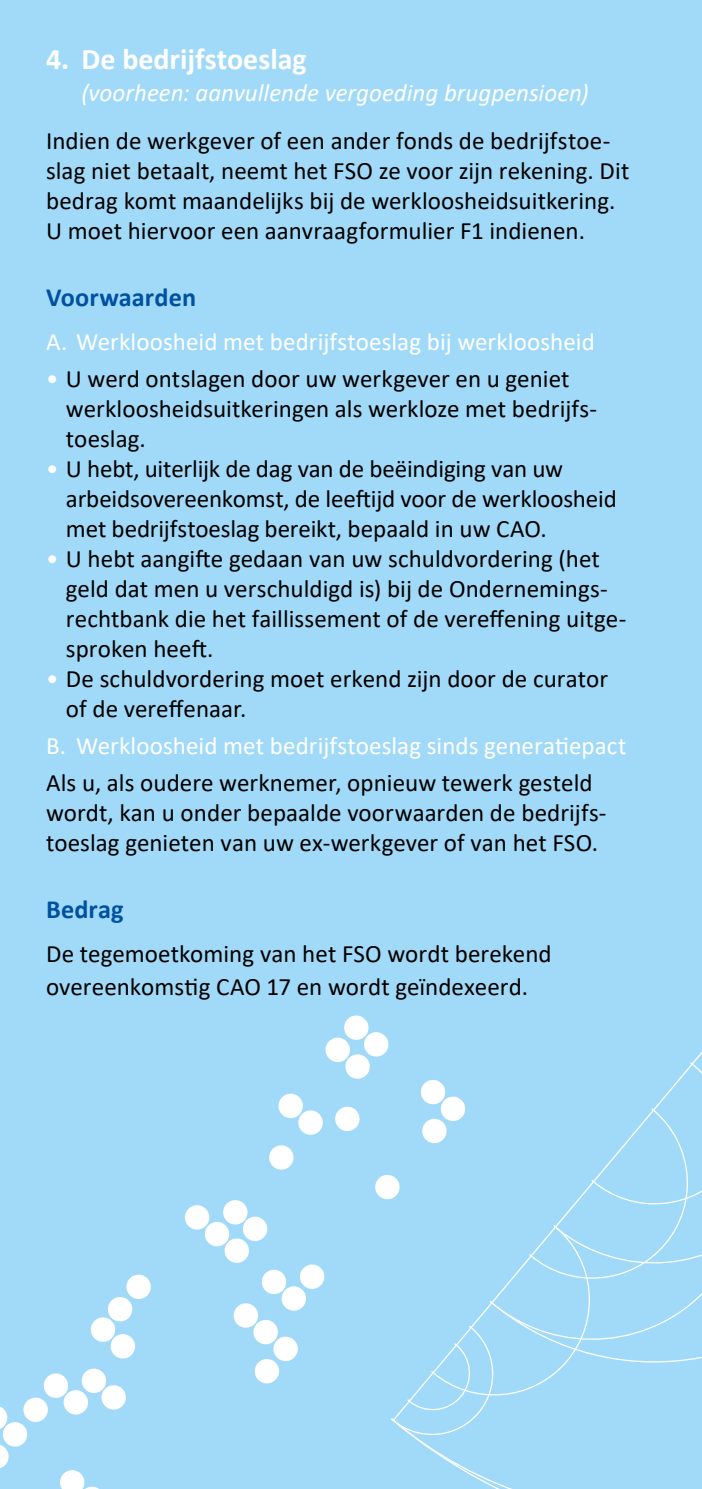
<style>
.page{position:relative;width:702px;height:1489px;background:#fff}
.page>*{position:absolute;margin:0;border:0;box-sizing:border-box;transform-origin:0 0}
.t1{font:700 30px "Calibri";color:#fff}
.t2{font:700 26.25px "Calibri";letter-spacing:.005em;color:#0051a0}
.t3{font:25px/30px "Calibri";color:#000}
.t4{font:25px "Calibri";letter-spacing:.005em;color:#fff}
.t5{font:italic 25px "Calibri";color:#fff}
.s1{color:#fff}
</style>
<div class="page">
<div style="left:0;top:0;width:702px;height:1488px;background:#a1daf8"></div>
<svg style="left:391px;top:1406px;width:118px;height:82px"></svg>
<svg style="left:601px;top:1051px;width:101px;height:312px"></svg>
<svg style="left:404px;top:1289px;width:197px;height:117px"></svg>
<svg style="left:503px;top:1076px;width:195px;height:213px"></svg>
<svg style="left:0;top:1368px;width:126px;height:120px"></svg>
<svg style="left:269px;top:1145px;width:25px;height:25px"></svg>
<svg style="left:375px;top:1174px;width:25px;height:26px"></svg>
<svg style="left:335px;top:1106px;width:25px;height:25px"></svg>
<svg style="left:278px;top:1093px;width:45px;height:42px"></svg>
<svg style="left:421px;top:1080px;width:45px;height:64px"></svg>
<svg style="left:325px;top:1015px;width:64px;height:64px"></svg>
<svg style="left:90px;top:1274px;width:61px;height:85px"></svg>
<svg style="left:185px;top:1200px;width:140px;height:184px"></svg>
<p class="t1" style="left:46px;top:37px;width:262px">4. De bedrijfstoeslag</p>
<p class="t5" style="left:81px;top:75px;width:509px">(voorheen: aanvullende vergoeding brugpensioen)</p>
<p class="t3" style="left:46px;top:125px;width:584px">Indien de werkgever of een ander fonds de bedrijfstoe&shy;slag niet betaalt, neemt het FSO ze voor zijn rekening. Dit bedrag komt maandelijks bij de werkloosheidsuitkering.<br>U moet hiervoor een aanvraagformulier F1 indienen.</p>
<p class="t2" style="left:46px;top:278px;width:151px">Voorwaarden</p>
<p class="t4" style="left:46px;top:324px;width:550px">A. Werkloosheid met bedrijfstoeslag bij werkloosheid</p>
<p class="t3" style="left:66px;top:363px;width:532px;text-indent:-20px"><span class="s1">•</span> U werd ontslagen door uw werkgever en u geniet werkloosheidsuitkeringen als werkloze met bedrijfs&shy;toeslag.</p>
<p class="t3" style="left:66px;top:453px;width:552px;text-indent:-20px"><span class="s1">•</span> U hebt, uiterlijk de dag van de beëindiging van uw arbeidsovereenkomst, de leeftijd voor de werkloosheid met bedrijfstoeslag bereikt, bepaald in uw CAO.</p>
<p class="t3" style="left:66px;top:543px;width:562px;text-indent:-20px"><span class="s1">•</span> U hebt aangifte gedaan van uw schuldvordering (het geld dat men u verschuldigd is) bij de Ondernemings&shy;rechtbank die het faillissement of de vereffening uitge&shy;sproken heeft.</p>
<p class="t3" style="left:66px;top:663px;width:543px;text-indent:-20px"><span class="s1">•</span> De schuldvordering moet erkend zijn door de curator of de vereffenaar.</p>
<p class="t4" style="left:46px;top:728px;width:582px">B. Werkloosheid met bedrijfstoeslag sinds generatiepact</p>
<p class="t3" style="left:46px;top:767px;width:560px">Als u, als oudere werknemer, opnieuw tewerk gesteld wordt, kan u onder bepaalde voorwaarden de bedrijfs&shy;toeslag genieten van uw ex-werkgever of van het FSO.</p>
<p class="t2" style="left:46px;top:890px;width:79px">Bedrag</p>
<p class="t3" style="left:46px;top:937px;width:507px;line-height:32.5px">De tegemoetkoming van het FSO wordt berekend overeenkomstig CAO 17 en wordt geïndexeerd.</p>
</div>
